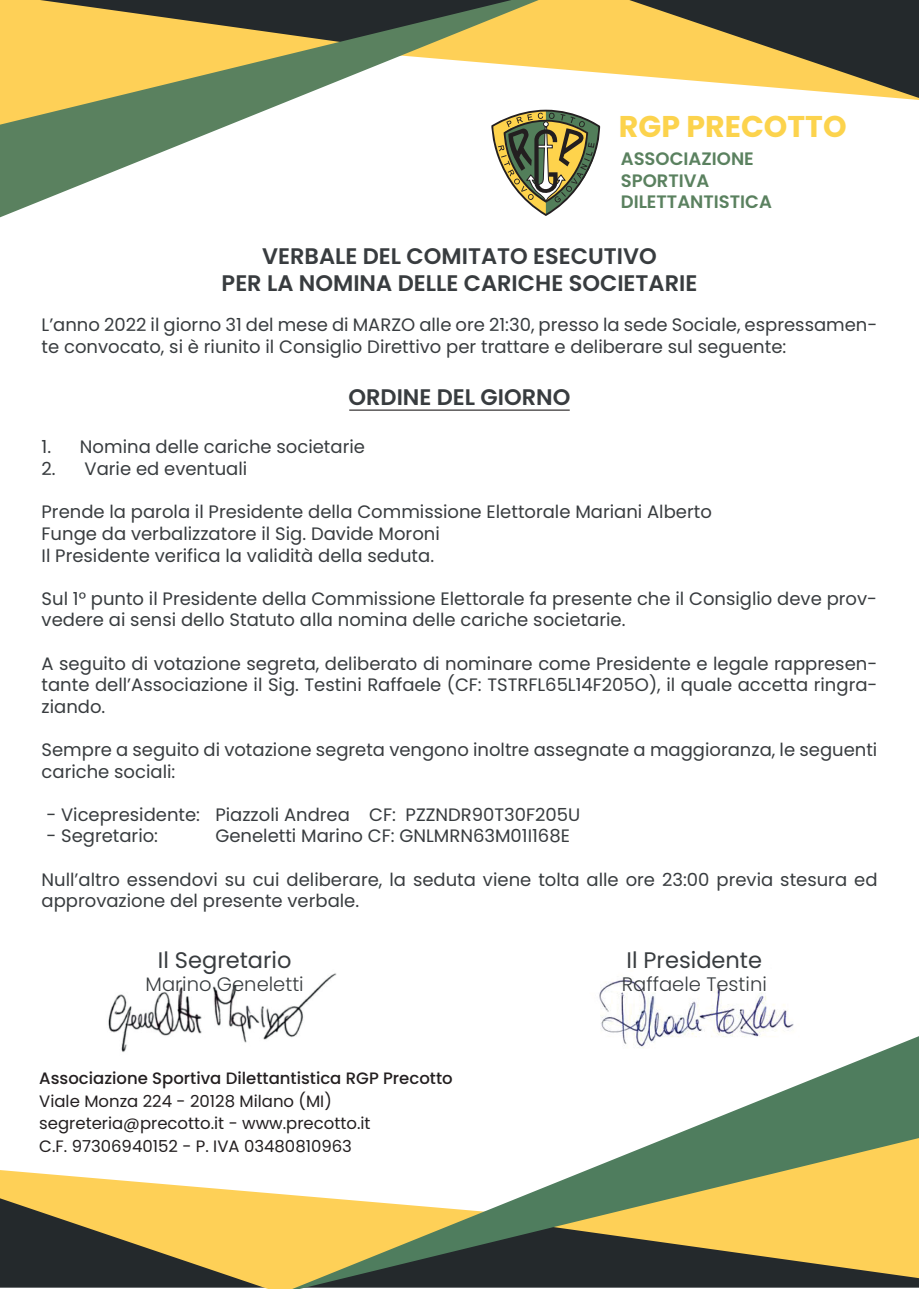
<style>
.page{position:relative;width:919px;height:1289px;background:#fff}
.page>*{position:absolute;margin:0;border:0;box-sizing:border-box;transform-origin:0 0}
.t1{font:700 30px "Poppins";color:#fcd34d}
.t2{font:600 22.5px/27px "Poppins";color:#383c3f;text-align:center}
.t3{font:22.5px "Poppins";color:#383c3f}
.t4{font:300 19.5px "Poppins";color:#383c3f}
.t5{font:18px/21.6px "Poppins";color:#383c3f}
.t6{font:600 18px/21.6px "Poppins";color:#5a815f}
.t7{font:16.5px/22.5px "Poppins";color:#231f20}
.t8{font:500 16.5px "Poppins";color:#231f20}
</style>
<div class="page">
<img style="left:599px;top:980px;width:195px;height:56px">
<img style="left:108px;top:973px;width:229px;height:79px">
<svg style="left:538px;top:0;width:380px;height:100px;fill:#fed057"></svg>
<svg style="left:0;top:0;width:538px;height:217px"></svg>
<svg style="left:0;top:1170px;width:292px;height:118px;background:#b29b5a"></svg>
<svg style="left:292px;top:1036px;width:626px;height:252px"></svg>
<svg style="left:491px;top:110px;width:109px;height:106px"></svg>
<hr style="left:349px;top:409px;width:220px;height:1px;background:#231f20">
<h1 class="t1" style="left:619px;top:109px;width:229px">RGP PRECOTTO</h1>
<p class="t6" style="left:620px;top:148px;width:153px">ASSOCIAZIONE<br>SPORTIVA<br>DILETTANTISTICA</p>
<p class="t2" style="left:222px;top:243px;width:477px">VERBALE DEL COMITATO ESECUTIVO<br>PER LA NOMINA DELLE CARICHE SOCIETARIE</p>
<p class="t5" style="left:42px;top:314px;width:837px">L’anno 2022 il giorno 31 del mese di MARZO alle ore 21:30, presso la sede Sociale, espressamen&shy;te convocato, si è riunito il Consiglio Direttivo per trattare e deliberare sul seguente:</p>
<p class="t2" style="left:348px;top:383px;width:223px">ORDINE DEL GIORNO</p>
<p class="t5" style="left:42px;top:436px;width:325px">1. Nomina delle cariche societarie</p>
<p class="t5" style="left:42px;top:458px;width:207px">2. Varie ed eventuali</p>
<p class="t5" style="left:42px;top:501px;width:671px">Prende la parola il Presidente della Commissione Elettorale Mariani Alberto<br>Funge da verbalizzatore il Sig. Davide Moroni<br>Il Presidente verifica la validità della seduta.</p>
<p class="t5" style="left:42px;top:587px;width:837px">Sul 1° punto il Presidente della Commissione Elettorale fa presente che il Consiglio deve prov&shy;vedere ai sensi dello Statuto alla nomina delle cariche societarie.</p>
<p class="t5" style="left:42px;top:652px;width:837px;text-align:justify">A seguito di votazione segreta, deliberato di nominare come Presidente e legale rappresen&shy;tante dell’Associazione il Sig. Testini Raffaele (CF: TSTRFL65L14F205O), il quale accetta ringra&shy;ziando.</p>
<p class="t5" style="left:42px;top:739px;width:837px">Sempre a seguito di votazione segreta vengono inoltre assegnate a maggioranza, le seguenti cariche sociali:</p>
<p class="t5" style="left:46px;top:803px;width:535px">- Vicepresidente: Piazzoli Andrea CF: PZZNDR90T30F205U</p>
<p class="t5" style="left:46px;top:825px;width:113px">- Segretario:</p>
<p class="t5" style="left:215px;top:825px;width:356px">Geneletti Marino CF: GNLMRN63M01I168E</p>
<p class="t5" style="left:42px;top:868px;width:837px">Null’altro essendovi su cui deliberare, la seduta viene tolta alle ore 23:00 previa stesura ed approvazione del presente verbale.</p>
<p class="t3" style="left:626px;top:947px;width:137px">Il Presidente</p>
<p class="t4" style="left:621px;top:973px;width:146px">Raffaele Testini</p>
<p class="t3" style="left:158px;top:947px;width:135px">Il Segretario</p>
<p class="t4" style="left:145px;top:973px;width:160px">Marino Geneletti</p>
<p class="t8" style="left:39px;top:1068px;width:415px">Associazione Sportiva Dilettantistica RGP Precotto</p>
<p class="t7" style="left:39px;top:1089px;width:333px">Viale Monza 224 - 20128 Milano (MI) segreteria@precotto.it - www.precotto.it<br>C.F. 97306940152 - P. IVA 03480810963</p>
</div>
